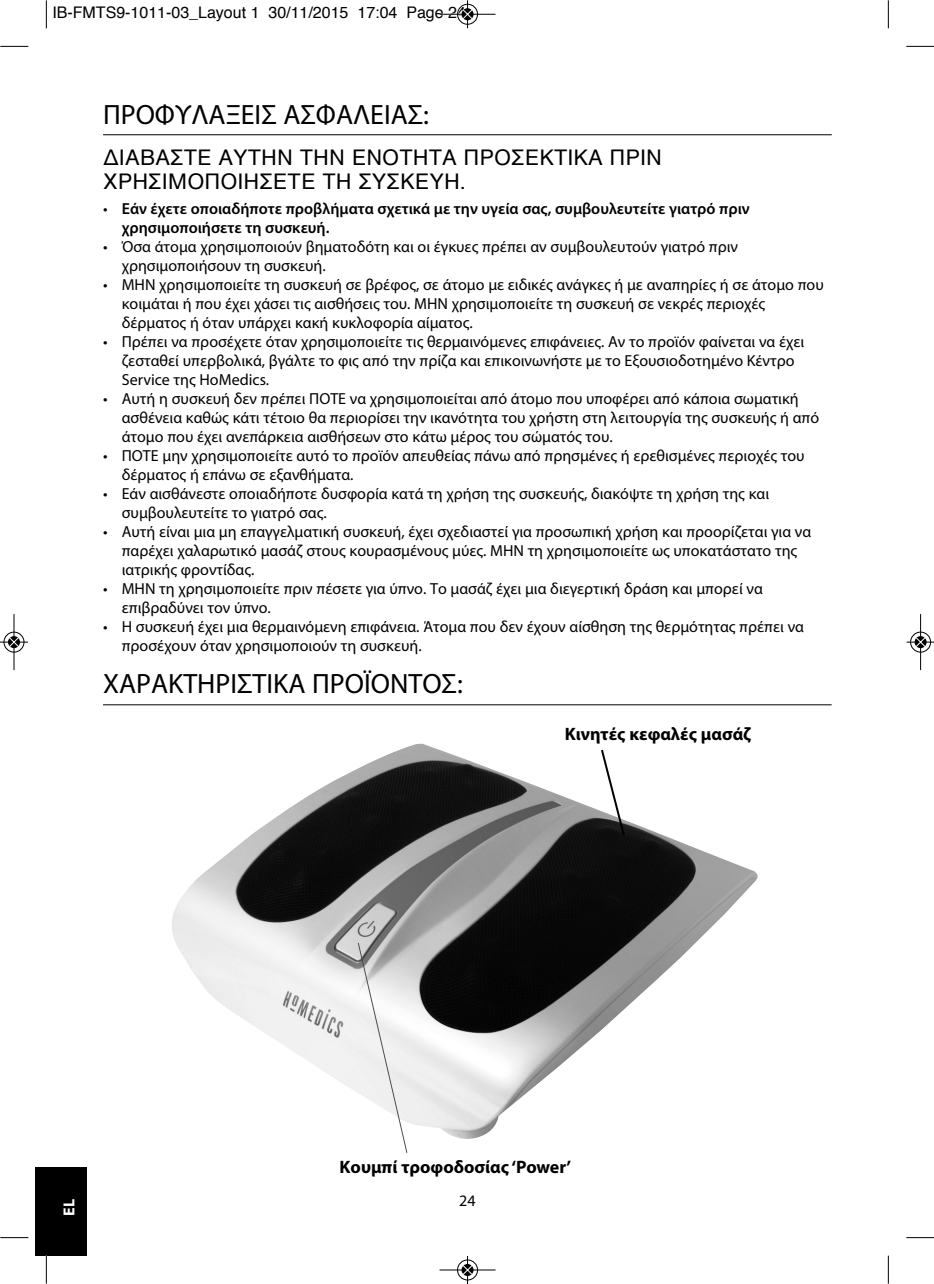
<style>
.page{position:relative;width:934px;height:1284px;background:#fff}
.page>*{position:absolute;margin:0;border:0;box-sizing:border-box;transform-origin:0 0}
.t1{font:28px "Myriad Pro";color:#000}
.t2{font:22px/24px "Helvetica";color:#000}
.t3{font:700 18px "Myriad Pro";color:#000}
.t4{font:16px/19px "Myriad Pro";color:#000}
.t5{font:600 16px/19px "Myriad Pro";color:#000}
.t6{font:16px "Helvetica";color:#000}
.t7{font:700 16px "Myriad Pro";color:#fff}
.s1{font-weight:400}
</style>
<div class="page">
<div style="left:36px;top:1166px;width:51px;height:89px;background:#000"></div>
<hr style="left:103px;top:134px;width:729px;height:1px;background:#000">
<hr style="left:103px;top:704px;width:729px;height:1px;background:#000">
<img style="left:172px;top:743px;width:586px;height:396px">
<svg style="left:357px;top:941px;width:51px;height:212px"></svg>
<svg style="left:599px;top:747px;width:27px;height:90px"></svg>
<svg style="left:46px;top:0;width:1px;height:28px"></svg>
<svg style="left:0;top:46px;width:28px;height:1px"></svg>
<svg style="left:888px;top:0;width:1px;height:28px"></svg>
<svg style="left:906px;top:46px;width:28px;height:1px"></svg>
<svg style="left:46px;top:1255px;width:1px;height:28px"></svg>
<svg style="left:0;top:1237px;width:28px;height:1px"></svg>
<svg style="left:888px;top:1255px;width:1px;height:28px"></svg>
<svg style="left:906px;top:1237px;width:28px;height:1px"></svg>
<div style="left:457px;top:4px;width:21px;height:21px;border:1px solid #fff;border-radius:50%"></div>
<hr style="left:440px;top:14px;width:56px;height:1px;background:#000">
<div style="left:457px;top:4px;width:21px;height:20px;border:1px solid #000;border-radius:50%"></div>
<svg style="left:462px;top:0;width:11px;height:28px"></svg>
<div style="left:457px;top:1259px;width:21px;height:21px;border:1px solid #fff;border-radius:50%"></div>
<hr style="left:440px;top:1269px;width:56px;height:1px;background:#000">
<div style="left:457px;top:1259px;width:21px;height:20px;border:1px solid #000;border-radius:50%"></div>
<svg style="left:462px;top:1256px;width:11px;height:27px"></svg>
<div style="left:3px;top:631px;width:22px;height:21px;border:1px solid #fff;border-radius:50%"></div>
<hr style="left:14px;top:614px;width:1px;height:56px;background:#000">
<div style="left:4px;top:631px;width:20px;height:21px;border:1px solid #000;border-radius:50%"></div>
<svg style="left:0;top:637px;width:28px;height:10px"></svg>
<hr style="left:920px;top:614px;width:1px;height:56px;background:#000">
<div style="left:910px;top:631px;width:21px;height:21px;border:1px solid #000;border-radius:50%"></div>
<svg style="left:906px;top:637px;width:28px;height:10px"></svg>
<p class="t6" style="left:52px;top:6px;width:415px">IB-FMTS9-1011-03_Layout 1 30/11/2015 17:04 Page 24</p>
<h1 class="t1" style="left:103px;top:104px;width:328px">ΠΡΟΦΥΛΑΞΕΙΣ ΑΣΦΑΛΕΙΑΣ:</h1>
<h2 class="t2" style="left:103px;top:147px;width:561px">ΔΙΑΒΑΣΤΕ ΑΥΤΗΝ ΤΗΝ ΕΝΟΤΗΤΑ ΠΡΟΣΕΚΤΙΚΑ ΠΡΙΝ<br>ΧΡΗΣΙΜΟΠΟΙΗΣΕΤΕ ΤΗ ΣΥΣΚΕΥΗ.</h2>
<p class="t5" style="left:122px;top:200px;width:629px;text-indent:-19px"><span class="s1">•</span> Εάν έχετε οποιαδήποτε προβλήματα σχετικά με την υγεία σας, συμβουλευτείτε γιατρό πριν χρησιμοποιήσετε τη συσκευή.</p>
<p class="t4" style="left:122px;top:238px;width:618px;text-indent:-19px">• Όσα άτομα χρησιμοποιούν βηματοδότη και οι έγκυες πρέπει αν συμβουλευτούν γιατρό πριν χρησιμοποιήσουν τη συσκευή.</p>
<p class="t4" style="left:122px;top:276px;width:703px;text-indent:-19px">• ΜΗΝ χρησιμοποιείτε τη συσκευή σε βρέφος, σε άτομο με ειδικές ανάγκες ή με αναπηρίες ή σε άτομο που κοιμάται ή που έχει χάσει τις αισθήσεις του. ΜΗΝ χρησιμοποιείτε τη συσκευή σε νεκρές περιοχές δέρματος ή όταν υπάρχει κακή κυκλοφορία αίματος.</p>
<p class="t4" style="left:122px;top:333px;width:684px;text-indent:-19px">• Πρέπει να προσέχετε όταν χρησιμοποιείτε τις θερμαινόμενες επιφάνειες. Αν το προϊόν φαίνεται να έχει ζεσταθεί υπερβολικά, βγάλτε το φις από την πρίζα και επικοινωνήστε με το Εξουσιοδοτημένο Κέντρο<br>Service της HoMedics.</p>
<p class="t4" style="left:122px;top:390px;width:699px;text-indent:-19px">• Αυτή η συσκευή δεν πρέπει ΠΟΤΕ να χρησιμοποιείται από άτομο που υποφέρει από κάποια σωματική ασθένεια καθώς κάτι τέτοιο θα περιορίσει την ικανότητα του χρήστη στη λειτουργία της συσκευής ή από άτομο που έχει ανεπάρκεια αισθήσεων στο κάτω μέρος του σώματός του.</p>
<p class="t4" style="left:122px;top:447px;width:684px;text-indent:-19px">• ΠΟΤΕ μην χρησιμοποιείτε αυτό το προϊόν απευθείας πάνω από πρησμένες ή ερεθισμένες περιοχές του δέρματος ή επάνω σε εξανθήματα.</p>
<p class="t4" style="left:122px;top:485px;width:649px;text-indent:-19px">• Εάν αισθάνεστε οποιαδήποτε δυσφορία κατά τη χρήση της συσκευής, διακόψτε τη χρήση της και συμβουλευτείτε το γιατρό σας.</p>
<p class="t4" style="left:122px;top:523px;width:691px;text-indent:-19px">• Αυτή είναι μια μη επαγγελματική συσκευή, έχει σχεδιαστεί για προσωπική χρήση και προορίζεται για να παρέχει χαλαρωτικό μασάζ στους κουρασμένους μύες. ΜΗΝ τη χρησιμοποιείτε ως υποκατάστατο της ιατρικής φροντίδας.</p>
<p class="t4" style="left:122px;top:580px;width:642px;text-indent:-19px">• ΜΗΝ τη χρησιμοποιείτε πριν πέσετε για ύπνο. Το μασάζ έχει μια διεγερτική δράση και μπορεί να επιβραδύνει τον ύπνο.</p>
<p class="t4" style="left:122px;top:618px;width:684px;text-indent:-19px">• Η συσκευή έχει μια θερμαινόμενη επιφάνεια. Άτομα που δεν έχουν αίσθηση της θερμότητας πρέπει να προσέχουν όταν χρησιμοποιούν τη συσκευή.</p>
<h1 class="t1" style="left:103px;top:673px;width:361px">ΧΑΡΑΚΤΗΡΙΣΤΙΚΑ ΠΡΟΪΟΝΤΟΣ:</h1>
<p class="t3" style="left:565px;top:727px;width:188px">Κινητές κεφαλές μασάζ</p>
<p class="t7" style="left:63px;top:1215px;width:18px;rotate:-90deg">EL</p>
<p class="t3" style="left:340px;top:1160px;width:233px">Κουμπί τροφοδοσίας ‘Power’</p>
<p class="t4" style="left:459px;top:1192px;width:18px">24</p>
</div>
